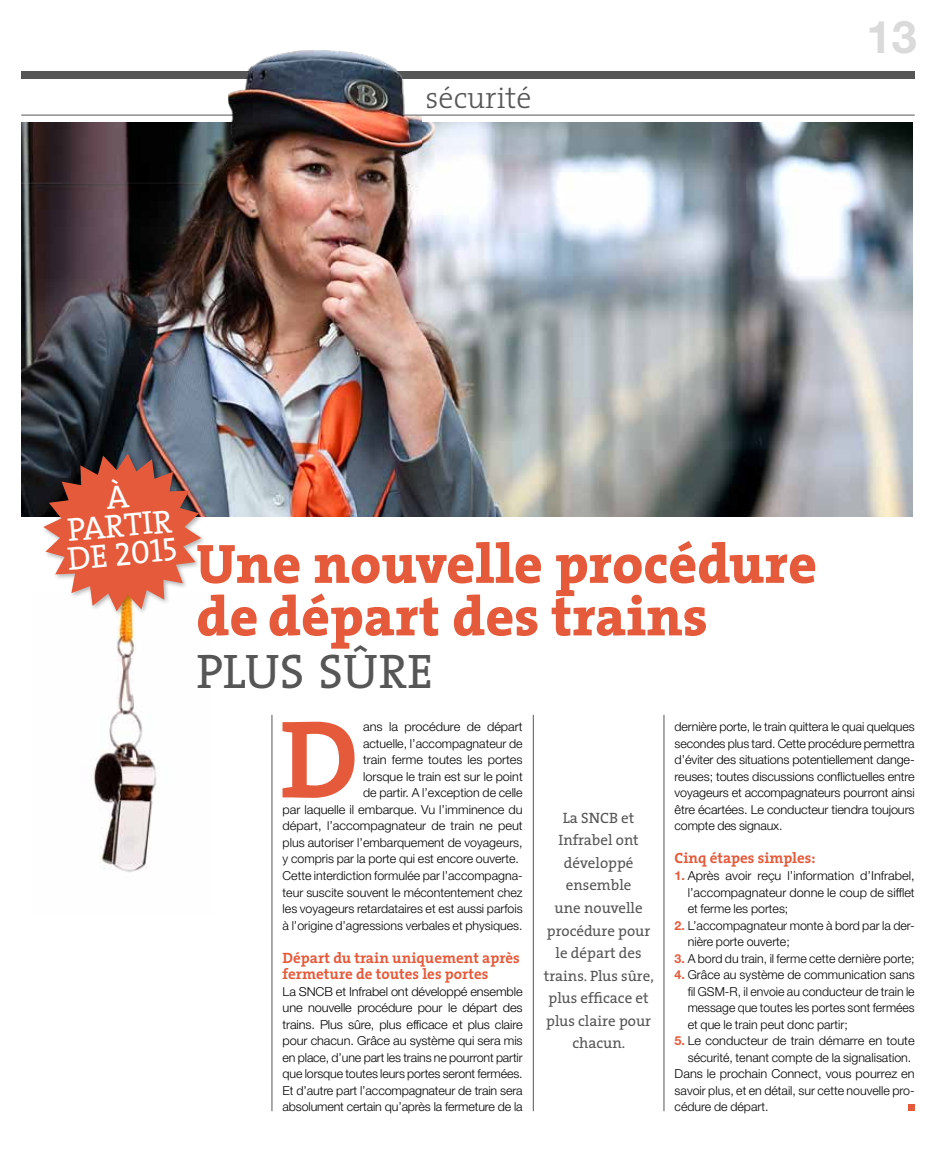
<style>
.page{position:relative;width:936px;height:1149px;background:#fff}
.page>*{position:absolute;margin:0;border:0;box-sizing:border-box;transform-origin:0 0}
.t1{font:700 111.45px "The Serif";color:#e55a3b}
.t2{font:800 55.8px/52.5px "The Serif";color:#e55a3b}
.t3{font:48.75px "The Serif";color:#565656}
.t4{font:700 45px "Helvetica Neue LT Std";color:#dadada}
.t5{font:33px/28.5px "The Serif Caps";color:#fff;text-align:center}
.t6{font:300 30px "The Serif";color:#565656}
.t7{font:15px "The Serif";color:#565656}
.t8{font:700 15px/16.5px "The Serif";color:#e55a3b}
.t9{font:300 12.3px/16.5px "Helvetica Neue LT Std";color:#000;text-align:justify}
.s1{font-weight:700;color:#e55a3b}
</style>
<div class="page">
<div style="left:21px;top:71px;width:893px;height:7px;background:#565656"></div>
<hr style="left:21px;top:115px;width:893px;height:1px;background:#565656">
<img style="left:93px;top:617px;width:64px;height:255px">
<img style="left:421px;top:123px;width:491px;height:393px">
<hr style="left:663px;top:714px;width:1px;height:396px;background:#565656">
<hr style="left:533px;top:714px;width:1px;height:396px;background:#565656">
<hr style="left:271px;top:714px;width:1px;height:396px;background:#565656">
<svg style="left:908px;top:1104px;width:6px;height:6px"></svg>
<img style="left:21px;top:50px;width:400px;height:466px">
<div style="left:41px;top:451px;width:166px;height:166px;background:#000;opacity:.3"></div>
<svg style="left:43px;top:453px;width:158px;height:158px"></svg>
<h3 class="t6" style="left:425px;top:73px;width:107px">sécurité</h3>
<h3 class="t4" style="left:866px;top:10px;width:52px">13</h3>
<h3 class="t5" style="left:61px;top:486px;width:112px;rotate:-5deg">à partir de 2015</h3>
<h2 class="t2" style="left:196px;top:536px;width:622px">Une nouvelle procédure de départ des trains</h2>
<h3 class="t3" style="left:196px;top:630px;width:238px">plus sûre</h3>
<h1 class="t1" style="left:280px;top:666px;width:73px">D</h1>
<p class="t9" style="left:282px;top:718px;width:241px;text-align:right">ans la procédure de départ<br>actuelle, l’accompagnateur de<br>train ferme toutes les portes<br>lorsque le train est sur le point<br>de partir. A l’exception de celle<br>par laquelle il embarque. Vu l’imminence du départ, l’accompagnateur de train ne peut plus autoriser l’embarquement de voyageurs, y compris par la porte qui est encore ouverte.<br>Cette interdiction formulée par l’accompagna&shy;teur suscite souvent le mécontentement chez les voyageurs retardataires et est aussi parfois à l’origine d’agressions verbales et physiques.</p>
<p class="t8" style="left:282px;top:948px;width:239px">Départ du train uniquement après fermeture de toutes les portes</p>
<p class="t9" style="left:282px;top:982px;width:241px">La SNCB et Infrabel ont développé ensemble une nouvelle procédure pour le départ des trains. Plus sûre, plus efficace et plus claire pour chacun. Grâce au système qui sera mis en place, d’une part les trains ne pourront partir que lorsque toutes leurs portes seront fermées.<br>Et d’autre part l’accompagnateur de train sera absolument certain qu’après la fermeture de la</p>
<p class="t7" style="left:563px;top:805px;width:24px">La SNC</p>
<p class="t7" style="left:609px;top:805px;width:27px">Bet</p>
<p class="t7" style="left:558px;top:827px;width:82px">Infrabel ont</p>
<p class="t7" style="left:564px;top:850px;width:71px">développé</p>
<p class="t7" style="left:565px;top:872px;width:67px">ensemble</p>
<p class="t7" style="left:554px;top:895px;width:89px">une nouvelle</p>
<p class="t7" style="left:547px;top:917px;width:105px">procédure pour</p>
<p class="t7" style="left:555px;top:940px;width:88px">le départ des</p>
<p class="t7" style="left:544px;top:962px;width:111px">trains. Plus sûre,</p>
<p class="t7" style="left:548px;top:985px;width:102px">plus efficace et</p>
<p class="t7" style="left:546px;top:1007px;width:106px">plus claire pour</p>
<p class="t7" style="left:572px;top:1030px;width:54px">chacun.</p>
<p class="t9" style="left:674px;top:718px;width:241px">dernière porte, le train quittera le quai quelques secondes plus tard. Cette procédure permettra d’éviter des situations potentiellement dange&shy;reuses; toutes discussions conflictuelles entre voyageurs et accompagnateurs pourront ainsi être écartées. Le conducteur tiendra toujours compte des signaux.</p>
<p class="t8" style="left:674px;top:849px;width:142px">Cinq étapes simples:</p>
<p class="t9" style="left:687px;top:866px;width:228px;text-indent:-13px"><span class="s1">1.</span> Après avoir reçu l’information d’Infrabel, l’accompagnateur donne le coup de sifflet et ferme les portes;</p>
<p class="t9" style="left:687px;top:916px;width:228px;text-indent:-13px"><span class="s1">2.</span> L’accompagnateur monte à bord par la der&shy;nière porte ouverte;</p>
<p class="t9" style="left:674px;top:949px;width:241px"><span class="s1">3.</span> A bord du train, il ferme cette dernière porte;</p>
<p class="t9" style="left:687px;top:965px;width:228px;text-indent:-13px"><span class="s1">4.</span> Grâce au système de communication sans fil GSM-R, il envoie au conducteur de train le message que toutes les portes sont fermées et que le train peut donc partir;</p>
<p class="t9" style="left:674px;top:1031px;width:241px"><span class="s1">5.</span> Le conducteur de train démarre en toute</p>
<p class="t9" style="left:687px;top:1048px;width:225px">sécurité, tenant compte de la signalisation.</p>
<p class="t9" style="left:674px;top:1064px;width:241px">Dans le prochain Connect, vous pourrez en</p>
<p class="t9" style="left:674px;top:1081px;width:241px">savoir plus, et en détail, sur cette nouvelle pro-</p>
<p class="t9" style="left:674px;top:1097px;width:95px">cédure de départ.</p>
</div>
